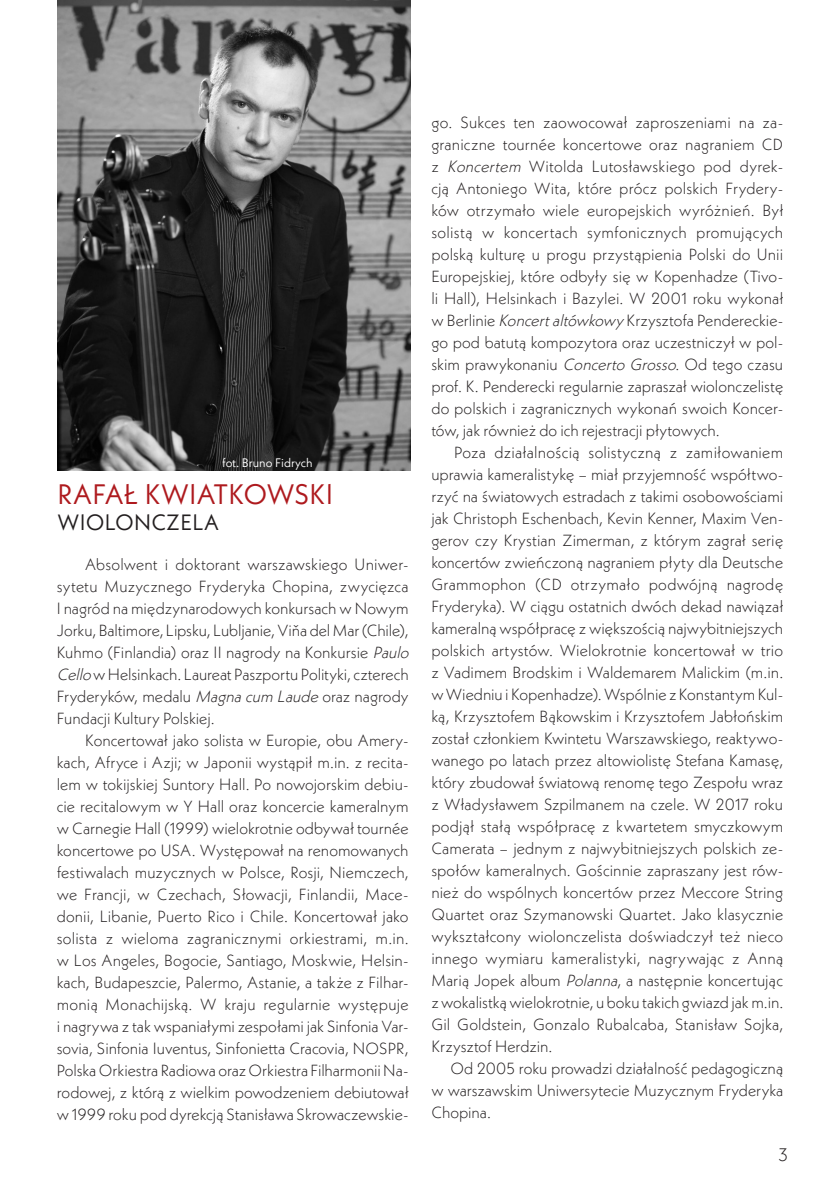
<style>
.page{position:relative;width:840px;height:1191px;background:#fff}
.page>*{position:absolute;margin:0;border:0;box-sizing:border-box;transform-origin:0 0}
.t1{font:28px "Neue Kabel";letter-spacing:.01em;color:#ae1a1e}
.t2{font:22px "Neue Kabel";letter-spacing:.01em;color:#231f20}
.t3{font:300 18px "Neue Kabel";color:#231f20}
.PODST{font:300 16px/22px "Neue Kabel";color:#231f20;text-align:justify}
.t4{font:12.2px "Neue Kabel";color:#fff}
.s1{font-style:italic}
</style>
<div class="page">
<img style="left:57px;top:0;width:353px;height:470px">
<p class="t4" style="left:222px;top:454px;width:92px">fot. Bruno Fidrych</p>
<p class="t1" style="left:58px;top:476px;width:277px">RAFAŁ KWIATKOWSKI</p>
<p class="t2" style="left:58px;top:508px;width:163px">WIOLONCZELA</p>
<p class="PODST" style="left:57px;top:553px;width:357px;text-align:left;text-indent:28px">Absolwent i doktorant warszawskiego Uniwer&shy;sytetu Muzycznego Fryderyka Chopina, zwycięzca I nagród na międzynarodowych konkursach w Nowym Jorku, Baltimore, Lipsku, Lubljanie, Viňa del Mar (Chile), Kuhmo (Finlandia) oraz II nagrody na Konkursie <span class="s1">Paulo Cello</span> w Helsinkach. Laureat Paszportu Polityki, czterech Fryderyków, medalu <span class="s1">Magnacum Laude</span>oraz nagrody Fundacji Kultury Polskiej.</p>
<p class="PODST" style="left:57px;top:729px;width:353px;text-indent:28px">Koncertował jako solista w Europie, obu Amery&shy;kach, Afryce i Azji; w Japonii wystąpił m.in. z recita&shy;lem w tokijskiej Suntory Hall. Po nowojorskim debiu&shy;cie recitalowym w Y Hall oraz koncercie kameralnym w Carnegie Hall (1999) wielokrotnie odbywał tournée koncertowe po USA. Występował na renomowanych festiwalach muzycznych w Polsce, Rosji, Niemczech, we Francji, w Czechach, Słowacji, Finlandii, Mace&shy;donii, Libanie, Puerto Rico i Chile. Koncertował jako solista z wieloma zagranicznymi orkiestrami, m.in. w Los Angeles, Bogocie, Santiago, Moskwie, Helsin&shy;kach, Budapeszcie, Palermo, Astanie, a także z Filhar&shy;monią Monachijską. W kraju regularnie występuje i nagrywa z tak wspaniałymi zespołami jak Sinfonia Var&shy;sovia, Sinfonia Iuventus, Sinfonietta Cracovia, NOSPR, Polska Orkiestra Radiowa oraz Orkiestra Filharmonii Na&shy;rodowej, z którą z wielkim powodzeniem debiutował w 1999 roku pod dyrekcją Stanisława Skrowaczewskie-</p>
<p class="PODST" style="left:431px;top:111px;width:353px">go. Sukces ten zaowocował zaproszeniami na za&shy;graniczne tournée koncertowe oraz nagraniem CD z <span class="s1">Koncertem</span> Witolda Lutosławskiego pod dyrek&shy;cją Antoniego Wita, które prócz polskich Frydery&shy;ków otrzymało wiele europejskich wyróżnień. Był solistą w koncertach symfonicznych promujących polską kulturę u progu przystąpienia Polski do Unii Europejskiej, które odbyły się w Kopenhadze (Tivo&shy;li Hall), Helsinkach i Bazylei. W 2001 roku wykonał w Berlinie <span class="s1">Koncertaltówkowy</span>Krzysztofa Pendereckie&shy;go pod batutą kompozytora oraz uczestniczył w pol&shy;skim prawykonaniu <span class="s1">Concerto Grosso</span>. Od tego czasu prof. K. Penderecki regularnie zapraszał wiolonczelistę do polskich i zagranicznych wykonań swoich Koncer&shy;tów, jak również do ich rejestracji płytowych.</p>
<p class="PODST" style="left:431px;top:441px;width:353px;text-indent:23px">Poza działalnością solistyczną z zamiłowaniem uprawia kameralistykę – miał przyjemność współtwo&shy;rzyć na światowych estradach z takimi osobowościami jak Christoph Eschenbach, Kevin Kenner, Maxim Ven&shy;gerov czy Krystian Zimerman, z którym zagrał serię koncertów zwieńczoną nagraniem płyty dla Deutsche Grammophon (CD otrzymało podwójną nagrodę Fryderyka). W ciągu ostatnich dwóch dekad nawiązał kameralną współpracę z większością najwybitniejszych polskich artystów. Wielokrotnie koncertował w trio z Vadimem Brodskim i Waldemarem Malickim (m.in. w Wiedniu i Kopenhadze). Wspólnie z Konstantym Kul&shy;ką, Krzysztofem Bąkowskim i Krzysztofem Jabłońskim został członkiem Kwintetu Warszawskiego, reaktywo&shy;wanego po latach przez altowiolistę Stefana Kamasę, który zbudował światową renomę tego Zespołu wraz z Władysławem Szpilmanem na czele. W 2017 roku podjął stałą współpracę z kwartetem smyczkowym Camerata – jednym z najwybitniejszych polskich ze&shy;społów kameralnych. Gościnnie zapraszany jest rów&shy;nież do wspólnych koncertów przez Meccore String Quartet oraz Szymanowski Quartet. Jako klasycznie wykształcony wiolonczelista doświadczył też nieco innego wymiaru kameralistyki, nagrywając z Anną Marią Jopek album <span class="s1">Polanna</span>, a następnie koncertując z wokalistką wielokrotnie, u boku takich gwiazd jak m.in.<br>Gil Goldstein, Gonzalo Rubalcaba, Stanisław Sojka, Krzysztof Herdzin.</p>
<p class="PODST" style="left:431px;top:1057px;width:353px;text-indent:19px">Od 2005 roku prowadzi działalność pedagogiczną w warszawskim Uniwersytecie Muzycznym Fryderyka Chopina.</p>
<p class="t3" style="left:778px;top:1143px;width:11px">3</p>
</div>
